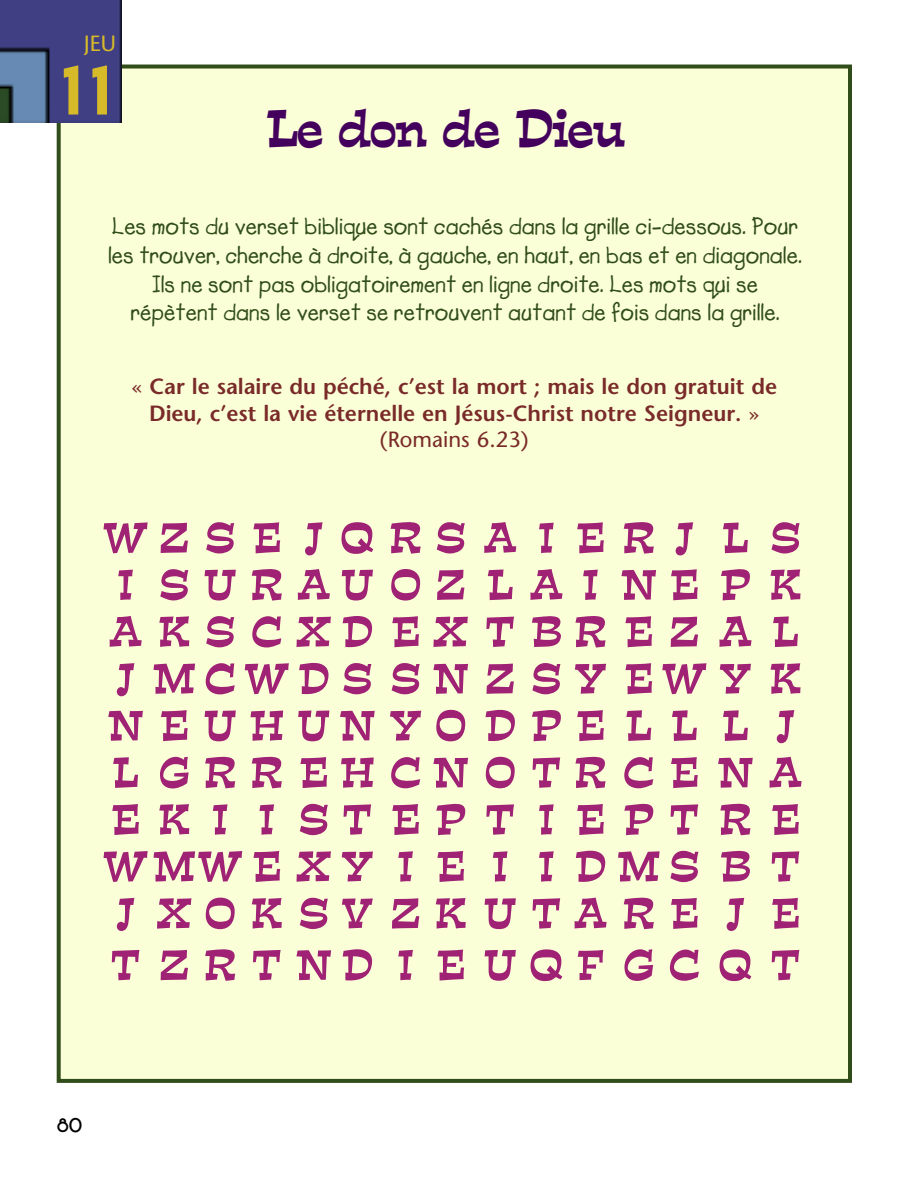
<style>
.page{position:relative;width:900px;height:1179px;background:#fff}
.page>*{position:absolute;margin:0;border:0;box-sizing:border-box;transform-origin:0 0}
.t1{font:700 condensed 64px "Placard";color:#d7ba29}
.t2{font:48px "Estro Font";letter-spacing:-.05em;color:#43005c}
.t3{font:700 24px/28.8px "Lemonade";color:#314d1a;text-align:center}
.t4{font:600 22px/26.4px "Stone Sans";color:#792a29;text-align:center}
.t5{font:22px "Stone Sans";color:#d7ba29}
.t6{font:700 20px "New Garden";color:#000}
.s1{font-weight:400}
</style>
<div class="page">
<div style="left:61px;top:69px;width:787px;height:1010px;background:#fbffd7"></div>
<div style="left:57px;top:65px;width:795px;height:1018px;border:4px solid #314d1a"></div>
<img style="left:0;top:0;width:122px;height:122px">
<svg style="left:104px;top:522px;width:44px;height:31px"></svg>
<svg style="left:161px;top:523px;width:27px;height:30px"></svg>
<svg style="left:206px;top:522px;width:28px;height:32px"></svg>
<svg style="left:253px;top:522px;width:27px;height:31px"></svg>
<svg style="left:305px;top:522px;width:18px;height:34px"></svg>
<svg style="left:341px;top:522px;width:32px;height:32px"></svg>
<svg style="left:391px;top:522px;width:30px;height:32px"></svg>
<svg style="left:437px;top:522px;width:28px;height:32px"></svg>
<svg style="left:484px;top:522px;width:32px;height:31px"></svg>
<svg style="left:539px;top:523px;width:15px;height:30px"></svg>
<svg style="left:577px;top:522px;width:27px;height:31px"></svg>
<svg style="left:624px;top:522px;width:30px;height:32px"></svg>
<svg style="left:676px;top:522px;width:17px;height:34px"></svg>
<svg style="left:723px;top:523px;width:25px;height:30px"></svg>
<svg style="left:772px;top:522px;width:28px;height:32px"></svg>
<svg style="left:118px;top:570px;width:15px;height:30px"></svg>
<svg style="left:160px;top:569px;width:28px;height:32px"></svg>
<svg style="left:205px;top:570px;width:31px;height:31px"></svg>
<svg style="left:252px;top:569px;width:30px;height:32px"></svg>
<svg style="left:298px;top:569px;width:32px;height:31px"></svg>
<svg style="left:342px;top:570px;width:31px;height:31px"></svg>
<svg style="left:391px;top:569px;width:29px;height:32px"></svg>
<svg style="left:437px;top:570px;width:27px;height:30px"></svg>
<svg style="left:488px;top:569px;width:25px;height:31px"></svg>
<svg style="left:530px;top:569px;width:32px;height:31px"></svg>
<svg style="left:583px;top:570px;width:15px;height:30px"></svg>
<svg style="left:621px;top:570px;width:35px;height:30px"></svg>
<svg style="left:671px;top:569px;width:27px;height:31px"></svg>
<svg style="left:721px;top:569px;width:29px;height:31px"></svg>
<svg style="left:771px;top:569px;width:30px;height:31px"></svg>
<svg style="left:110px;top:616px;width:32px;height:31px"></svg>
<svg style="left:159px;top:616px;width:30px;height:31px"></svg>
<svg style="left:206px;top:616px;width:28px;height:32px"></svg>
<svg style="left:252px;top:616px;width:29px;height:32px"></svg>
<svg style="left:297px;top:617px;width:34px;height:30px"></svg>
<svg style="left:343px;top:616px;width:30px;height:31px"></svg>
<svg style="left:392px;top:616px;width:27px;height:31px"></svg>
<svg style="left:433px;top:617px;width:35px;height:30px"></svg>
<svg style="left:486px;top:617px;width:28px;height:30px"></svg>
<svg style="left:532px;top:616px;width:29px;height:31px"></svg>
<svg style="left:575px;top:616px;width:31px;height:31px"></svg>
<svg style="left:625px;top:616px;width:27px;height:31px"></svg>
<svg style="left:671px;top:617px;width:27px;height:30px"></svg>
<svg style="left:719px;top:616px;width:33px;height:31px"></svg>
<svg style="left:773px;top:616px;width:25px;height:31px"></svg>
<svg style="left:117px;top:663px;width:17px;height:33px"></svg>
<svg style="left:154px;top:664px;width:41px;height:30px"></svg>
<svg style="left:206px;top:663px;width:29px;height:32px"></svg>
<svg style="left:245px;top:663px;width:44px;height:31px"></svg>
<svg style="left:299px;top:662px;width:30px;height:32px"></svg>
<svg style="left:343px;top:663px;width:28px;height:31px"></svg>
<svg style="left:392px;top:663px;width:28px;height:31px"></svg>
<svg style="left:433px;top:664px;width:35px;height:30px"></svg>
<svg style="left:487px;top:664px;width:27px;height:30px"></svg>
<svg style="left:532px;top:663px;width:28px;height:31px"></svg>
<svg style="left:575px;top:664px;width:31px;height:30px"></svg>
<svg style="left:625px;top:663px;width:27px;height:31px"></svg>
<svg style="left:662px;top:663px;width:45px;height:31px"></svg>
<svg style="left:720px;top:664px;width:31px;height:30px"></svg>
<svg style="left:771px;top:663px;width:30px;height:31px"></svg>
<svg style="left:108px;top:711px;width:35px;height:30px"></svg>
<svg style="left:161px;top:710px;width:27px;height:31px"></svg>
<svg style="left:205px;top:710px;width:31px;height:31px"></svg>
<svg style="left:250px;top:710px;width:33px;height:31px"></svg>
<svg style="left:298px;top:710px;width:31px;height:31px"></svg>
<svg style="left:340px;top:711px;width:35px;height:30px"></svg>
<svg style="left:390px;top:711px;width:31px;height:30px"></svg>
<svg style="left:436px;top:709px;width:29px;height:33px"></svg>
<svg style="left:486px;top:709px;width:29px;height:32px"></svg>
<svg style="left:532px;top:710px;width:29px;height:31px"></svg>
<svg style="left:577px;top:710px;width:27px;height:31px"></svg>
<svg style="left:626px;top:710px;width:25px;height:31px"></svg>
<svg style="left:672px;top:710px;width:25px;height:31px"></svg>
<svg style="left:723px;top:710px;width:25px;height:31px"></svg>
<svg style="left:777px;top:710px;width:17px;height:33px"></svg>
<svg style="left:113px;top:757px;width:25px;height:31px"></svg>
<svg style="left:160px;top:757px;width:29px;height:32px"></svg>
<svg style="left:205px;top:756px;width:30px;height:32px"></svg>
<svg style="left:252px;top:756px;width:30px;height:32px"></svg>
<svg style="left:300px;top:757px;width:27px;height:31px"></svg>
<svg style="left:341px;top:757px;width:33px;height:31px"></svg>
<svg style="left:391px;top:757px;width:29px;height:31px"></svg>
<svg style="left:433px;top:758px;width:35px;height:30px"></svg>
<svg style="left:486px;top:756px;width:29px;height:33px"></svg>
<svg style="left:533px;top:757px;width:27px;height:31px"></svg>
<svg style="left:575px;top:756px;width:31px;height:32px"></svg>
<svg style="left:624px;top:757px;width:29px;height:31px"></svg>
<svg style="left:671px;top:757px;width:27px;height:31px"></svg>
<svg style="left:718px;top:758px;width:35px;height:30px"></svg>
<svg style="left:769px;top:757px;width:33px;height:31px"></svg>
<svg style="left:112px;top:804px;width:27px;height:31px"></svg>
<svg style="left:159px;top:804px;width:30px;height:31px"></svg>
<svg style="left:213px;top:804px;width:15px;height:31px"></svg>
<svg style="left:259px;top:804px;width:15px;height:31px"></svg>
<svg style="left:300px;top:803px;width:28px;height:32px"></svg>
<svg style="left:344px;top:804px;width:27px;height:31px"></svg>
<svg style="left:392px;top:804px;width:27px;height:31px"></svg>
<svg style="left:436px;top:803px;width:30px;height:32px"></svg>
<svg style="left:486px;top:804px;width:28px;height:31px"></svg>
<svg style="left:539px;top:804px;width:15px;height:31px"></svg>
<svg style="left:577px;top:804px;width:27px;height:31px"></svg>
<svg style="left:624px;top:803px;width:30px;height:32px"></svg>
<svg style="left:671px;top:804px;width:27px;height:31px"></svg>
<svg style="left:720px;top:803px;width:31px;height:32px"></svg>
<svg style="left:772px;top:804px;width:27px;height:31px"></svg>
<svg style="left:104px;top:851px;width:44px;height:31px"></svg>
<svg style="left:154px;top:851px;width:88px;height:31px"></svg>
<svg style="left:253px;top:851px;width:27px;height:31px"></svg>
<svg style="left:297px;top:851px;width:34px;height:31px"></svg>
<svg style="left:342px;top:851px;width:31px;height:30px"></svg>
<svg style="left:398px;top:851px;width:15px;height:31px"></svg>
<svg style="left:437px;top:851px;width:27px;height:31px"></svg>
<svg style="left:493px;top:851px;width:15px;height:31px"></svg>
<svg style="left:539px;top:851px;width:15px;height:31px"></svg>
<svg style="left:576px;top:850px;width:30px;height:32px"></svg>
<svg style="left:618px;top:851px;width:42px;height:31px"></svg>
<svg style="left:670px;top:850px;width:28px;height:32px"></svg>
<svg style="left:721px;top:850px;width:29px;height:32px"></svg>
<svg style="left:772px;top:851px;width:27px;height:31px"></svg>
<svg style="left:117px;top:898px;width:17px;height:33px"></svg>
<svg style="left:157px;top:898px;width:35px;height:31px"></svg>
<svg style="left:206px;top:897px;width:29px;height:32px"></svg>
<svg style="left:252px;top:898px;width:30px;height:31px"></svg>
<svg style="left:300px;top:897px;width:28px;height:32px"></svg>
<svg style="left:342px;top:898px;width:31px;height:30px"></svg>
<svg style="left:392px;top:898px;width:27px;height:31px"></svg>
<svg style="left:436px;top:898px;width:30px;height:31px"></svg>
<svg style="left:485px;top:898px;width:31px;height:31px"></svg>
<svg style="left:533px;top:898px;width:27px;height:31px"></svg>
<svg style="left:574px;top:898px;width:33px;height:30px"></svg>
<svg style="left:624px;top:897px;width:30px;height:32px"></svg>
<svg style="left:671px;top:898px;width:27px;height:31px"></svg>
<svg style="left:727px;top:898px;width:17px;height:33px"></svg>
<svg style="left:772px;top:898px;width:27px;height:31px"></svg>
<svg style="left:112px;top:950px;width:27px;height:30px"></svg>
<svg style="left:161px;top:950px;width:27px;height:30px"></svg>
<svg style="left:205px;top:949px;width:30px;height:32px"></svg>
<svg style="left:253px;top:950px;width:28px;height:30px"></svg>
<svg style="left:296px;top:950px;width:35px;height:30px"></svg>
<svg style="left:343px;top:949px;width:30px;height:32px"></svg>
<svg style="left:398px;top:950px;width:15px;height:30px"></svg>
<svg style="left:437px;top:949px;width:27px;height:32px"></svg>
<svg style="left:485px;top:950px;width:31px;height:31px"></svg>
<svg style="left:530px;top:949px;width:32px;height:32px"></svg>
<svg style="left:578px;top:950px;width:25px;height:30px"></svg>
<svg style="left:624px;top:949px;width:29px;height:32px"></svg>
<svg style="left:670px;top:949px;width:29px;height:32px"></svg>
<svg style="left:719px;top:949px;width:32px;height:32px"></svg>
<svg style="left:772px;top:950px;width:27px;height:30px"></svg>
<p class="t5" style="left:84px;top:34px;width:34px">JEU</p>
<h1 class="t1" style="left:59px;top:66px;width:59px">11</h1>
<h2 class="t2" style="left:266px;top:102px;width:362px">Le don de Dieu</h2>
<p class="t3" style="left:108px;top:211px;width:696px">Les mots du verset biblique sont cachés dans la grille ci-dessous. Pour les trouver, cherche à droite, à gauche, en haut, en bas et en diagonale.<br>Ils ne sont pas obligatoirement en ligne droite. Les mots qui se répètent dans le verset se retrouvent autant de fois dans la grille.</p>
<p class="t4" style="left:131px;top:376px;width:647px"><span class="s1">«</span> Car le salaire du péché, c’est la mort ; mais le don gratuit de<br>Dieu, c’est la vie éternelle en Jésus-Christ notre Seigneur. <span class="s1">» (Romains 6.23)</span></p>
<p class="t6" style="left:57px;top:1114px;width:27px">80</p>
</div>
